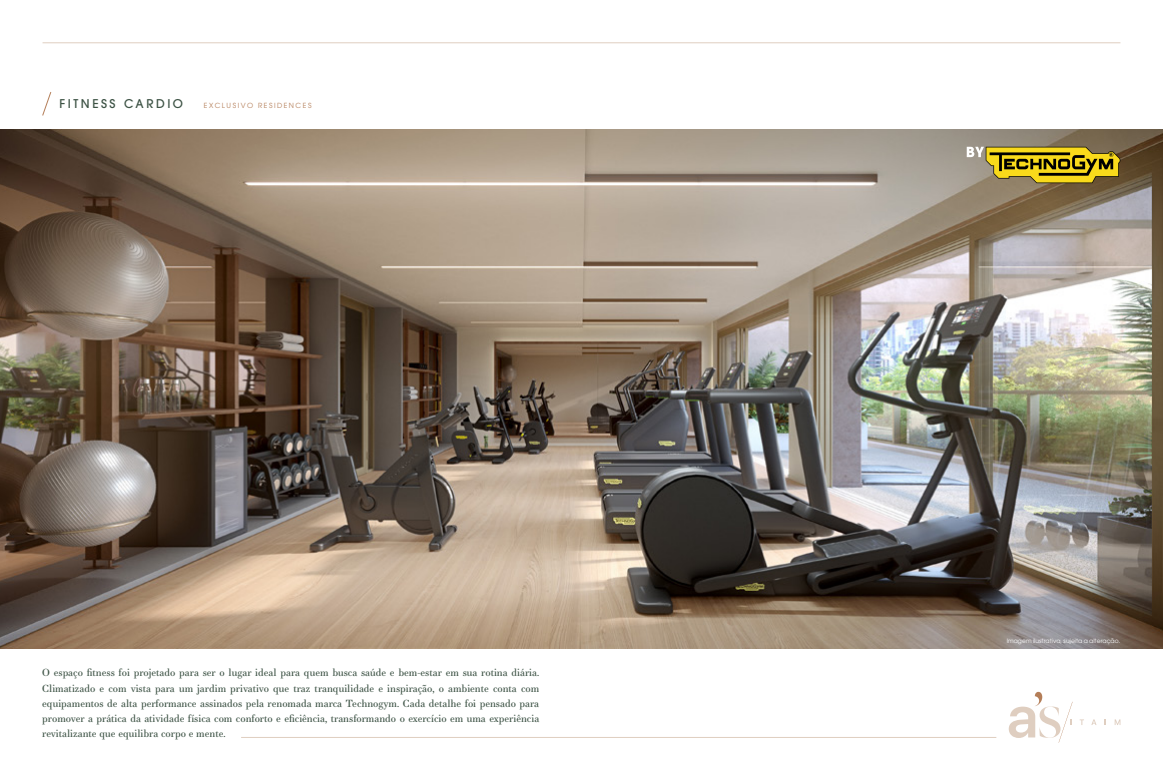
<style>
.page{position:relative;width:1163px;height:780px;background:#fff}
.page>*{position:absolute;margin:0;border:0;box-sizing:border-box;transform-origin:0 0}
.t1{font:500 12px "ITC Avant Garde Pro";letter-spacing:.21em;color:#3c5244}
.t2{font:10px/15px "Essonnes Text";color:#3c5244;text-align:justify}
.t3{font:7px "ITC Avant Garde Pro";letter-spacing:.21em;color:#b47e58}
.t4{font:6px "ITC Avant Garde Pro";letter-spacing:.01em;color:#fff}
</style>
<div class="page">
<img style="left:0;top:129px;width:1162px;height:519px">
<hr style="left:241px;top:737px;width:755px;height:1px;background:#dfcec0">
<svg style="left:1079px;top:719px;width:4px;height:6px"></svg>
<svg style="left:1091px;top:719px;width:5px;height:6px"></svg>
<svg style="left:1114px;top:719px;width:6px;height:6px"></svg>
<svg style="left:1008px;top:691px;width:64px;height:51px"></svg>
<hr style="left:43px;top:43px;width:1077px;height:1px;background:#dfcec0">
<svg style="left:42px;top:92px;width:9px;height:24px"></svg>
<svg style="left:966px;top:147px;width:154px;height:36px"></svg>
<p class="t1" style="left:60px;top:96px;width:125px">FITNESS CARDIO</p>
<p class="t3" style="left:204px;top:101px;width:109px">EXCLUSIVO RESIDENCES</p>
<p class="t2" style="left:42px;top:665px;width:498px">O espaço fitness foi projetado para ser o lugar ideal para quem busca saúde e bem-estar em sua rotina diária.<br>Climatizado e com vista para um jardim privativo que traz tranquilidade e inspiração, o ambiente conta com equipamentos de alta performance assinados pela renomada marca Technogym. Cada detalhe foi pensado para promover a prática da atividade física com conforto e eficiência, transformando o exercício em uma experiência revitalizante que equilibra corpo e mente.</p>
<p class="t4" style="left:1006px;top:637px;width:115px">Imagem ilustrativa, sujeita a alteração.</p>
</div>
